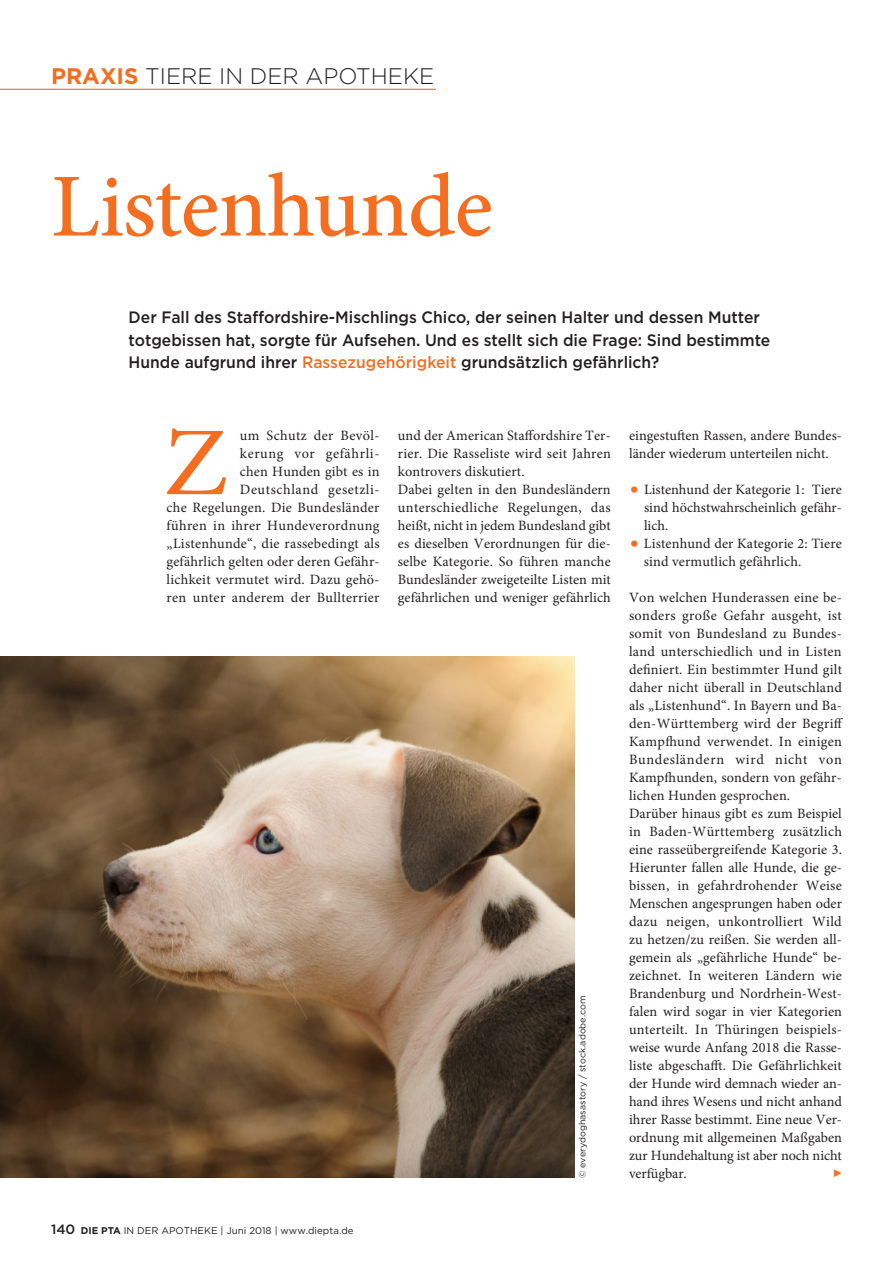
<style>
.page{position:relative;width:893px;height:1263px;background:#fff}
.page>*{position:absolute;margin:0;border:0;box-sizing:border-box;transform-origin:0 0}
.t1{font:97.2px "Minion Pro";color:#f36e21;scale:1.09 1}
.t2{font:500 90px "Minion Pro";letter-spacing:-.015em;color:#f36e21}
.t3{font:300 22.5px "Gotham";color:#231f20}
.t4{font:500 16.5px/22.5px "Gotham";color:#231f20;scale:.95 1}
.t5{font:14.25px/18px "Minion Pro";letter-spacing:.01em;color:#231f20}
.t6{font:9.75px "Gotham";color:#231f20}
.t7{font:9px "Gotham";color:#231f20}
.s1{font-weight:700;color:#f36e21}
.s2{color:#f36e21}
.s3{font-family:"Gotham";font-weight:700;font-size:21px;color:#f36e21}
.s4{font-weight:500;font-size:13.5px}
.s5{font-weight:700}
</style>
<div class="page">
<hr style="left:0;top:89px;width:436px;height:1px;background:#f36e21">
<img style="left:0;top:656px;width:575px;height:522px">
<h3 class="t3" style="left:51px;top:62px;width:385px"><span class="s1">PRAXIS</span> TIERE IN DER APOTHEKE</h3>
<h2 class="t2" style="left:51px;top:146px;width:443px">Listenhunde</h2>
<p class="t4" style="left:129px;top:306px;width:677px">Der Fall des Staffordshire-Mischlings Chico, der seinen Halter und dessen Mutter totgebissen hat, sorgte für Aufsehen. Und es stellt sich die Frage: Sind bestimmte<br>Hunde aufgrund ihrer <span class="s2">Rassezugehörigkeit</span> grundsätzlich gefährlich?</p>
<h1 class="t1" style="left:164px;top:398px;width:60px">Z</h1>
<p class="t5" style="left:167px;top:427px;width:215px;text-align:right">um Schutz der Bevöl-<br>kerung vor gefährli-<br>chen Hunden gibt es in<br>Deutschland gesetzli-<br>che Regelungen. Die Bundesländer führen in ihrer Hundeverordnung „Listenhunde“, die rassebedingt als gefährlich gelten oder deren Gefähr&shy;lichkeit vermutet wird. Dazu gehö&shy;ren unter anderem der Bullterrier</p>
<p class="t5" style="left:398px;top:427px;width:215px">und der American Staffordshire Ter&shy;rier. Die Rasseliste wird seit Jahren kontrovers diskutiert.<br>Dabei gelten in den Bundesländern unterschiedliche Regelungen, das heißt, nicht in jedem Bundesland gibt es dieselben Verordnungen für die&shy;selbe Kategorie. So führen manche Bundesländer zweigeteilte Listen mit gefährlichen und weniger gefährlich</p>
<p class="t5" style="left:629px;top:427px;width:214px">eingestuften Rassen, andere Bundes&shy;länder wiederum unterteilen nicht.</p>
<p class="t5" style="left:644px;top:481px;width:199px;text-align:justify;text-indent:-15px"><span class="s3">•</span> Listenhund der Kategorie 1: Tiere sind höchstwahrscheinlich gefähr&shy;lich.</p>
<p class="t5" style="left:644px;top:535px;width:200px;text-indent:-15px"><span class="s3">•</span> Listenhund der Kategorie 2: Tiere sind vermutlich gefährlich.</p>
<p class="t5" style="left:629px;top:589px;width:216px">Von welchen Hunderassen eine be&shy;sonders große Gefahr ausgeht, ist somit von Bundesland zu Bundes&shy;land unterschiedlich und in Listen definiert. Ein bestimmter Hund gilt daher nicht überall in Deutschland als „Listenhund“. In Bayern und Ba&shy;den-Württemberg wird der Begriff Kampfhund verwendet. In einigen Bundesländern wird nicht von Kampfhunden, sondern von gefähr&shy;lichen Hunden gesprochen.<br>Darüber hinaus gibt es zum Beispiel in Baden-Württemberg zusätzlich eine rasseübergreifende Kategorie 3.<br>Hierunter fallen alle Hunde, die ge&shy;bissen, in gefahrdrohender Weise Menschen angesprungen haben oder dazu neigen, unkontrolliert Wild zu hetzen/zu reißen. Sie werden all&shy;gemein als „gefährliche Hunde“ be&shy;zeichnet. In weiteren Ländern wie Brandenburg und Nordrhein-West&shy;falen wird sogar in vier Kategorien unterteilt. In Thüringen beispiels&shy;weise wurde Anfang 2018 die Rasse&shy;liste abgeschafft. Die Gefährlichkeit der Hunde wird demnach wieder an&shy;hand ihres Wesens und nicht anhand ihrer Rasse bestimmt. Eine neue Ver&shy;ordnung mit allgemeinen Maßgaben zur Hundehaltung ist aber noch nicht verfügbar.</p>
<p class="t7" style="left:577px;top:1178px;width:184px;rotate:-90deg">© everydoghasastory / stock.adobe.com</p>
<p class="t6" style="left:51px;top:1224px;width:304px"><span class="s4">140</span> <span class="s5">DIE PTA</span> IN DER APOTHEKE | Juni 2018 | www.diepta.de</p>
</div>
